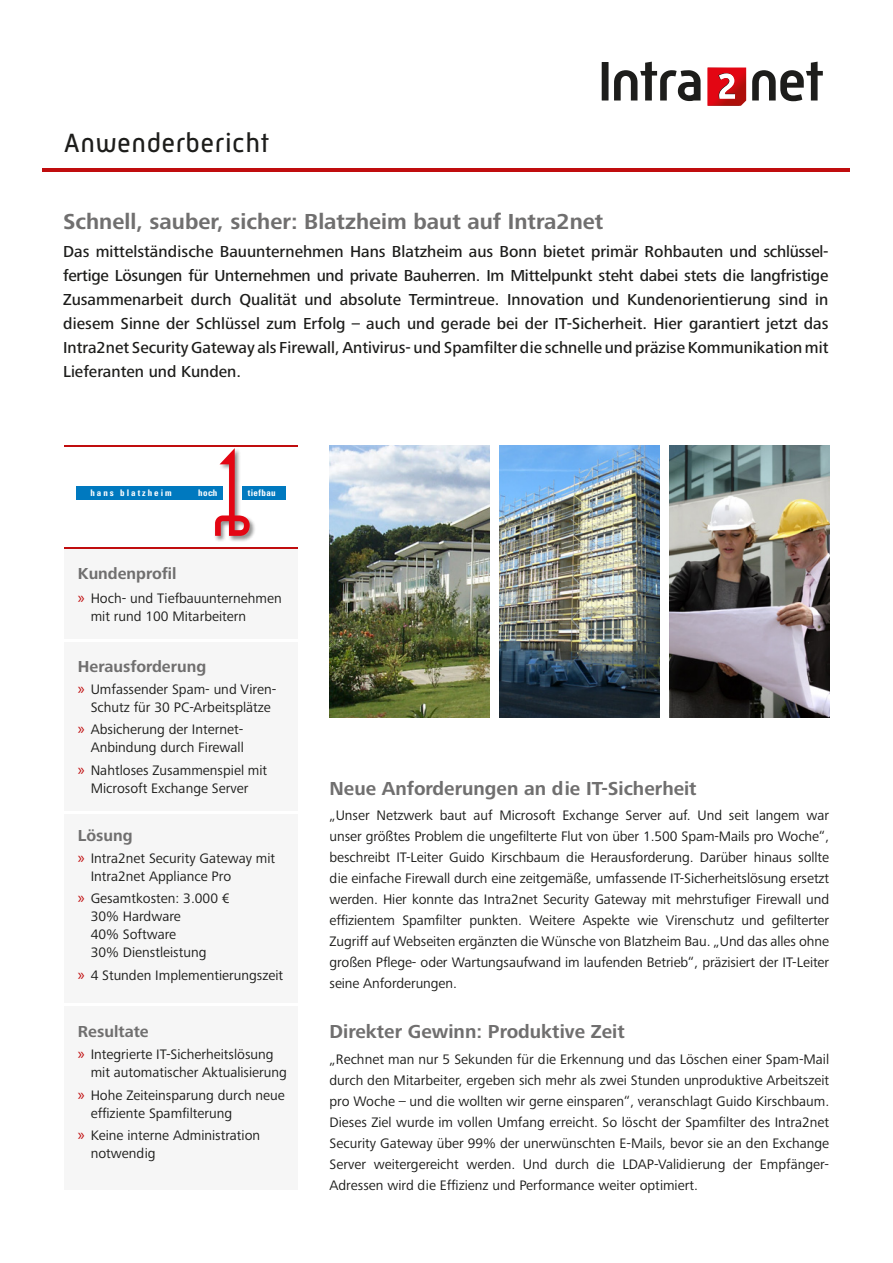
<style>
.page{position:relative;width:893px;height:1263px;background:#fff}
.page>*{position:absolute;margin:0;border:0;box-sizing:border-box;transform-origin:0 0}
.t1{font:27px "Mic 32 New";letter-spacing:.02em;color:#1d1d1b}
.t2{font:700 22.5px "Frutiger Next Pro";color:#706f6f}
.t3{font:700 19.5px "Frutiger Next Pro";color:#706f6f}
.t4{font:500 16.5px/24px "Frutiger Next Pro";color:#1d1d1b;text-align:justify}
.t5{font:700 16.5px "Frutiger Next Pro";color:#706f6f}
.t6{font:14.25px/21px "Frutiger Next Pro";color:#1d1d1b}
.t7{font:700 condensed 9px "Univers";letter-spacing:.22em;color:#fff}
.t8{font:700 condensed 9px "Univers";letter-spacing:.045em;color:#fff}
.s1{font-family:"Myriad Pro";font-size:16.5px;color:#c00d0e}
</style>
<div class="page">
<div style="left:64px;top:547px;width:234px;height:642px;background:#f6f6f6"></div>
<hr style="left:43px;top:168px;width:807px;height:4px;background:#c00d0e">
<hr style="left:64px;top:445px;width:234px;height:2px;background:#c00d0e">
<hr style="left:64px;top:547px;width:234px;height:1px;background:#c00d0e">
<hr style="left:64px;top:639px;width:234px;height:2px;background:#fff">
<hr style="left:64px;top:812px;width:234px;height:2px;background:#fff">
<hr style="left:64px;top:1003px;width:234px;height:3px;background:#fff">
<svg style="left:707px;top:68px;width:39px;height:38px"></svg>
<svg style="left:752px;top:62px;width:71px;height:39px"></svg>
<svg style="left:614px;top:62px;width:86px;height:39px"></svg>
<svg style="left:602px;top:62px;width:6px;height:39px"></svg>
<img style="left:330px;top:445px;width:160px;height:273px">
<img style="left:499px;top:445px;width:160px;height:273px">
<img style="left:669px;top:445px;width:160px;height:273px">
<div style="left:76px;top:486px;width:147px;height:13px;background:#0079bf"></div>
<div style="left:242px;top:486px;width:44px;height:13px;background:#0079bf"></div>
<img style="left:212px;top:499px;width:45px;height:42px">
<svg style="left:215px;top:448px;width:35px;height:88px"></svg>
<h1 class="t1" style="left:64px;top:128px;width:207px">Anwenderbericht</h1>
<h2 class="t2" style="left:63px;top:208px;width:542px">Schnell, sauber, sicher: Blatzheim baut auf Intra2net</h2>
<p class="t4" style="left:63px;top:240px;width:767px">Das mittelständische Bauunternehmen Hans Blatzheim aus Bonn bietet primär Rohbauten und schlüssel&shy;fertige Lösungen für Unternehmen und private Bauherren. Im Mittelpunkt steht dabei stets die langfristige Zusammenarbeit durch Qualität und absolute Termintreue. Innovation und Kundenorientierung sind in diesem Sinne der Schlüssel zum Erfolg – auch und gerade bei der IT-Sicherheit. Hier garantiert jetzt das Intra2net Security Gateway als Firewall, Antivirus- und Spamfilter die schnelle und präzise Kommunikation mit Lieferanten und Kunden.</p>
<p class="t7" style="left:90px;top:487px;width:83px">hans blatzheim</p>
<p class="t7" style="left:198px;top:487px;width:21px">hoch</p>
<p class="t8" style="left:248px;top:487px;width:30px">tiefbau</p>
<p class="t5" style="left:78px;top:564px;width:100px">Kundenprofil</p>
<p class="t6" style="left:91px;top:589px;width:193px;line-height:18px;text-indent:-13px"><span class="s1">»</span> Hoch- und Tiefbauunternehmen mit rund 100 Mitarbeitern</p>
<p class="t5" style="left:78px;top:657px;width:130px">Herausforderung</p>
<p class="t6" style="left:78px;top:680px;width:200px;line-height:18px;text-align:center"><span class="s1">»</span> Umfassender Spam- und Viren-<br>Schutz für 30 PC-Arbeitsplätze</p>
<p class="t6" style="left:78px;top:720px;width:167px;line-height:18px;text-align:right"><span class="s1">»</span> Absicherung der Internet-<br>Anbindung durch Firewall</p>
<p class="t6" style="left:78px;top:761px;width:191px;line-height:18px;text-align:center"><span class="s1">»</span> Nahtloses Zusammenspiel mit<br>Microsoft Exchange Server</p>
<p class="t5" style="left:78px;top:826px;width:56px">Lösung</p>
<p class="t6" style="left:91px;top:849px;width:186px;line-height:18px;text-indent:-13px"><span class="s1">»</span> Intra2net Security Gateway mit<br>Intra2net Appliance Pro</p>
<p class="t6" style="left:91px;top:890px;width:140px;line-height:18px;text-indent:-13px"><span class="s1">»</span> Gesamtkosten: 3.000 €<br>30% Hardware<br>40% Software<br>30% Dienstleistung</p>
<p class="t6" style="left:78px;top:964px;width:207px"><span class="s1">»</span> 4 Stunden Implementierungszeit</p>
<p class="t5" style="left:78px;top:1022px;width:72px">Resultate</p>
<p class="t6" style="left:91px;top:1045px;width:198px;line-height:18px;text-indent:-13px"><span class="s1">»</span> Integrierte IT-Sicherheitslösung mit automatischer Aktualisierung</p>
<p class="t6" style="left:91px;top:1086px;width:196px;line-height:18px;text-indent:-13px"><span class="s1">»</span> Hohe Zeiteinsparung durch neue effiziente Spamfilterung</p>
<p class="t6" style="left:91px;top:1126px;width:171px;line-height:18px;text-indent:-13px"><span class="s1">»</span> Keine interne Administration notwendig</p>
<h3 class="t3" style="left:330px;top:777px;width:369px">Neue Anforderungen an die IT-Sicherheit</h3>
<p class="t6" style="left:330px;top:805px;width:501px;text-align:justify">„Unser Netzwerk baut auf Microsoft Exchange Server auf. Und seit langem war unser größtes Problem die ungefilterte Flut von über 1.500 Spam-Mails pro Woche“, beschreibt IT-Leiter Guido Kirschbaum die Herausforderung. Darüber hinaus sollte die einfache Firewall durch eine zeitgemäße, umfassende IT-Sicherheitslösung ersetzt werden. Hier konnte das Intra2net Security Gateway mit mehrstufiger Firewall und effizientem Spamfilter punkten. Weitere Aspekte wie Virenschutz und gefilterter Zugriff auf Webseiten ergänzten die Wünsche von Blatzheim Bau. „Und das alles ohne großen Pflege- oder Wartungsaufwand im laufenden Betrieb“, präzisiert der IT-Leiter seine Anforderungen.</p>
<h3 class="t3" style="left:330px;top:1021px;width:297px">Direkter Gewinn: Produktive Zeit</h3>
<p class="t6" style="left:330px;top:1048px;width:501px;text-align:justify">„Rechnet man nur 5 Sekunden für die Erkennung und das Löschen einer Spam-Mail durch den Mitarbeiter, ergeben sich mehr als zwei Stunden unproduktive Arbeitszeit pro Woche – und die wollten wir gerne einsparen“, veranschlagt Guido Kirschbaum.<br>Dieses Ziel wurde im vollen Umfang erreicht. So löscht der Spamfilter des Intra2net Security Gateway über 99% der unerwünschten E-Mails, bevor sie an den Exchange Server weitergereicht werden. Und durch die LDAP-Validierung der Empfänger-Adressen wird die Effizienz und Performance weiter optimiert.</p>
</div>
